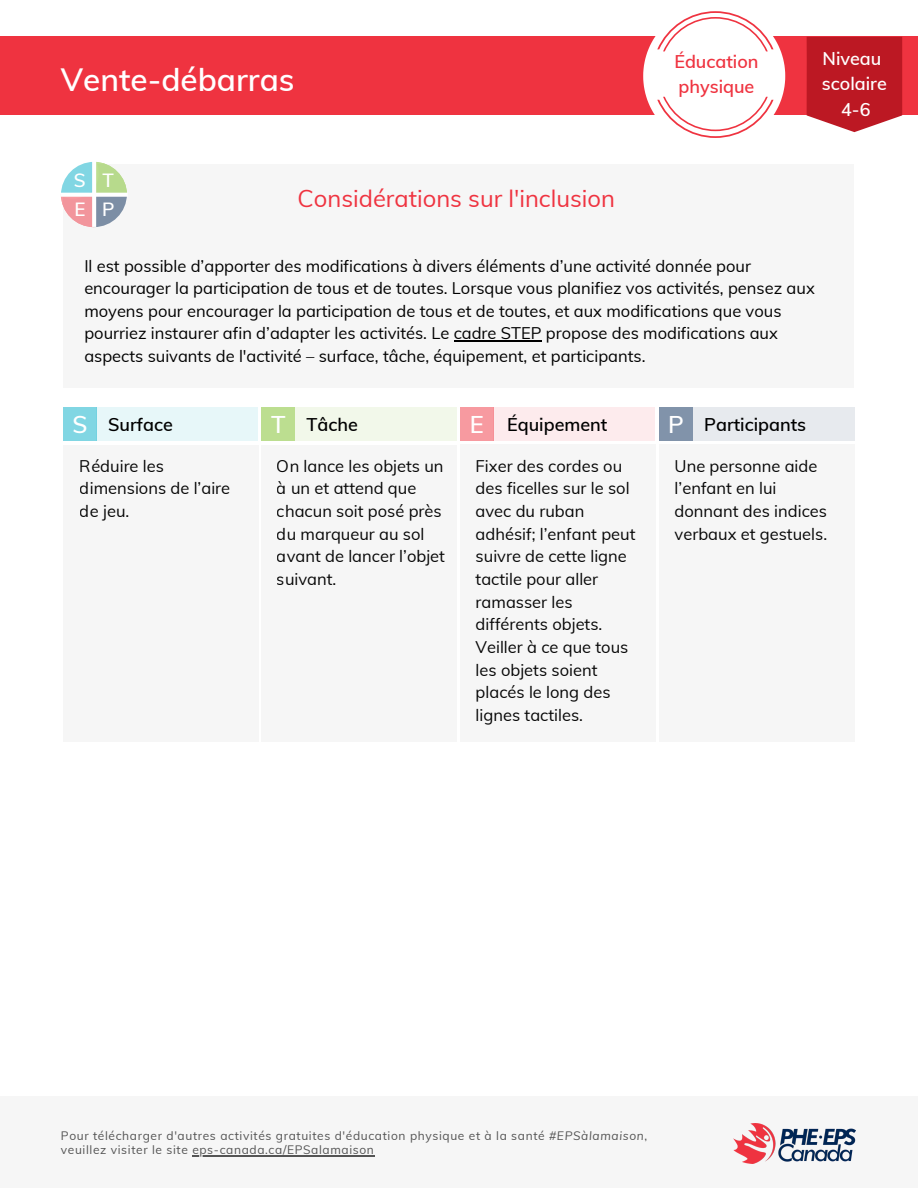
<style>
.page{position:relative;width:918px;height:1188px;background:#fff}
.page>*{position:absolute;margin:0;border:0;box-sizing:border-box;transform-origin:0 0}
.t1{font:600 31.5px "Muli";color:#fff}
.t2{font:23.7px "Muli";color:#ef3340}
.t3{font:600 23.7px "Muli";color:#fff}
.t4{font:600 18.75px/28.8px "Muli";color:#fff}
.t5{font:600 18px "Muli";color:#000}
.t6{font:600 18px/24.8px "Muli";color:#fff}
.t7{font:600 18px/25px "Muli";color:#ef3340}
.t8{font:16.5px/22.6px "Muli";color:#000}
.t9{font:12px/14.1px "Muli";letter-spacing:.055em;color:#545454}
.s1{font-style:italic}
</style>
<div class="page">
<div style="left:0;top:1096px;width:918px;height:92px;background:#f6f6f6"></div>
<img style="left:734px;top:1123px;width:121px;height:41px">
<hr style="left:192px;top:1155px;width:183px;height:1px;background:#545454">
<div style="left:0;top:37px;width:918px;height:78px;background:#ef3340"></div>
<svg style="left:643px;top:11px;width:142px;height:127px"></svg>
<svg style="left:807px;top:37px;width:95px;height:95px;background:#c12b35"></svg>
<div style="left:63px;top:164px;width:790px;height:224px;background:#f6f6f6"></div>
<svg style="left:61px;top:161px;width:66px;height:66px"></svg>
<div style="left:97px;top:407px;width:161px;height:34px;background:#e7f7f9"></div>
<div style="left:63px;top:446px;width:195px;height:296px;background:#f6f6f6"></div>
<div style="left:261px;top:446px;width:196px;height:296px;background:#f6f6f6"></div>
<div style="left:494px;top:407px;width:161px;height:34px;background:#fdebed"></div>
<div style="left:460px;top:444px;width:195px;height:298px;background:#f6f6f6"></div>
<div style="left:659px;top:444px;width:195px;height:298px;background:#f6f6f6"></div>
<div style="left:63px;top:407px;width:34px;height:34px;background:#81d6e3"></div>
<div style="left:261px;top:407px;width:34px;height:34px;background:#bcde90"></div>
<div style="left:460px;top:407px;width:34px;height:34px;background:#f79aa0"></div>
<div style="left:659px;top:407px;width:34px;height:34px;background:#8193aa"></div>
<hr style="left:454px;top:340px;width:88px;height:2px;background:#000">
<div style="left:295px;top:407px;width:161px;height:34px;background:#f2f8ea"></div>
<div style="left:693px;top:407px;width:161px;height:34px;background:#e7eaee"></div>
<h1 class="t1" style="left:61px;top:59px;width:235px">Vente-débarras</h1>
<p class="t7" style="left:674px;top:49px;width:86px">Éducation physique</p>
<p class="t6" style="left:822px;top:46px;width:66px">Niveau scolaire</p>
<p class="t6" style="left:841px;top:97px;width:31px">4-6</p>
<p class="t4" style="left:74px;top:166px;width:42px">S T<br>E P</p>
<h2 class="t2" style="left:298px;top:183px;width:319px">Considérations sur l'inclusion</h2>
<p class="t8" style="left:84px;top:254px;width:732px">Il est possible d’apporter des modifications à divers éléments d’une activité donnée pour encourager la participation de tous et de toutes. Lorsque vous planifiez vos activités, pensez aux moyens pour encourager la participation de tous et de toutes, et aux modifications que vous pourriez instaurer afin d’adapter les activités. Le cadre STEP propose des modifications aux aspects suivants de l'activité – surface, tâche, équipement, et participants.</p>
<p class="t5" style="left:108px;top:413px;width:66px">Surface</p>
<p class="t5" style="left:307px;top:413px;width:53px">Tâche</p>
<p class="t5" style="left:507px;top:413px;width:102px">Équipement</p>
<p class="t5" style="left:704px;top:413px;width:104px">Participants</p>
<p class="t8" style="left:277px;top:454px;width:170px">On lance les objets un à un et attend que chacun soit posé près du marqueur au sol avant de lancer l’objet suivant.</p>
<p class="t8" style="left:476px;top:454px;width:161px">Fixer des cordes ou des ficelles sur le sol avec du ruban adhésif; l’enfant peut suivre de cette ligne tactile pour aller ramasser les différents objets.<br>Veiller à ce que tous les objets soient placés le long des lignes tactiles.</p>
<p class="t8" style="left:675px;top:454px;width:154px">Une personne aide l’enfant en lui donnant des indices verbaux et gestuels.</p>
<h2 class="t3" style="left:73px;top:409px;width:17px">S</h2>
<h2 class="t3" style="left:271px;top:409px;width:16px">T</h2>
<h2 class="t3" style="left:470px;top:409px;width:16px">E</h2>
<h2 class="t3" style="left:668px;top:409px;width:17px">P</h2>
<p class="t8" style="left:80px;top:454px;width:152px">Réduire les dimensions de l’aire de jeu.</p>
<p class="t9" style="left:61px;top:1129px;width:588px">Pour télécharger d'autres activités gratuites d'éducation physique et à la santé <span class="s1">#EPSàlamaison</span>, veuillez visiter le site eps-canada.ca/EPSalamaison</p>
</div>
